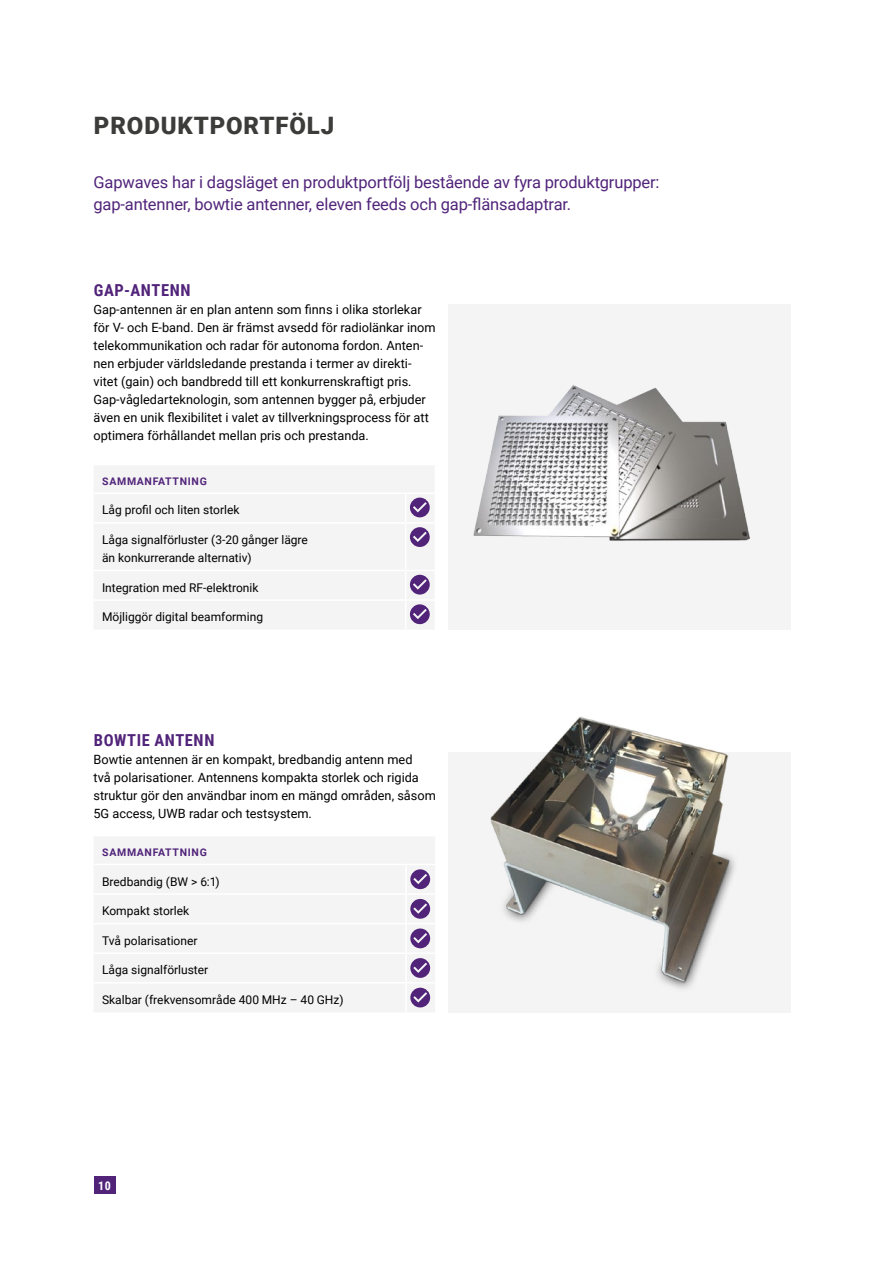
<style>
.page{position:relative;width:893px;height:1263px;background:#fff}
.page>*{position:absolute;margin:0;border:0;box-sizing:border-box;transform-origin:0 0}
.t1{font:900 24px "Roboto";letter-spacing:.035em;color:#3c3c3b}
.Ingress{font:16.5px/22.5px "Roboto";letter-spacing:-.01em;color:#51247a}
.t2{font:700 16.5px "Roboto Condensed";letter-spacing:.035em;color:#51247a}
.t3{font:12.75px/18px "Roboto";color:#000}
.T_Normal{font:12px/18px "Roboto";color:#000}
.t4{font:700 12px "Roboto Condensed";color:#fff}
.T_Rubrik{font:700 10.5px "Roboto";letter-spacing:.065em;color:#51247a}
</style>
<div class="page">
<div style="left:449px;top:304px;width:342px;height:325px;background:#f4f4f4"></div>
<div style="left:449px;top:752px;width:342px;height:260px;background:#f4f4f4"></div>
<img style="left:473px;top:385px;width:277px;height:156px">
<img style="left:448px;top:717px;width:287px;height:279px">
<div style="left:94px;top:466px;width:340px;height:163px;background:#f4f4f4"></div>
<hr style="left:94px;top:493px;width:312px;height:1px;background:#fff">
<hr style="left:94px;top:522px;width:312px;height:2px;background:#fff">
<hr style="left:94px;top:570px;width:312px;height:1px;background:#fff">
<hr style="left:406px;top:570px;width:30px;height:1px;background:#fff">
<hr style="left:94px;top:599px;width:312px;height:2px;background:#fff">
<hr style="left:405px;top:524px;width:1px;height:46px;background:#fff">
<svg style="left:405px;top:466px;width:29px;height:81px"></svg>
<svg style="left:405px;top:571px;width:29px;height:58px"></svg>
<div style="left:94px;top:837px;width:341px;height:175px;background:#f4f4f4"></div>
<hr style="left:94px;top:864px;width:312px;height:1px;background:#fff">
<hr style="left:406px;top:864px;width:31px;height:1px;background:#fff">
<hr style="left:405px;top:865px;width:2px;height:28px;background:#fff">
<hr style="left:94px;top:893px;width:312px;height:2px;background:#fff">
<hr style="left:406px;top:893px;width:31px;height:2px;background:#fff">
<hr style="left:405px;top:895px;width:2px;height:28px;background:#fff">
<hr style="left:94px;top:923px;width:312px;height:1px;background:#fff">
<hr style="left:406px;top:923px;width:31px;height:1px;background:#fff">
<hr style="left:405px;top:924px;width:2px;height:28px;background:#fff">
<hr style="left:94px;top:952px;width:312px;height:2px;background:#fff">
<hr style="left:406px;top:952px;width:31px;height:2px;background:#fff">
<hr style="left:405px;top:954px;width:2px;height:28px;background:#fff">
<hr style="left:94px;top:982px;width:312px;height:1px;background:#fff">
<hr style="left:406px;top:982px;width:31px;height:1px;background:#fff">
<hr style="left:405px;top:983px;width:2px;height:29px;background:#fff">
<svg style="left:410px;top:869px;width:20px;height:20px"></svg>
<svg style="left:410px;top:899px;width:20px;height:20px"></svg>
<svg style="left:410px;top:928px;width:20px;height:20px"></svg>
<svg style="left:410px;top:958px;width:20px;height:20px"></svg>
<svg style="left:410px;top:988px;width:20px;height:19px"></svg>
<div style="left:94px;top:1177px;width:21px;height:17px;background:#51247a"></div>
<h1 class="t1" style="left:94px;top:108px;width:242px">PRODUKTPORTFÖLJ</h1>
<p class="Ingress" style="left:94px;top:170px;width:567px">Gapwaves har i dagsläget en produktportfölj bestående av fyra produktgrupper: gap-antenner, bowtie antenner, eleven feeds och gap-flänsadaptrar.</p>
<h2 class="t2" style="left:94px;top:278px;width:98px">GAP-ANTENN</h2>
<p class="t3" style="left:94px;top:300px;width:344px">Gap-antennen är en plan antenn som finns i olika storlekar för V- och E-band. Den är främst avsedd för radiolänkar inom telekommunikation och radar för autonoma fordon. Anten&shy;nen erbjuder världsledande prestanda i termer av direkti&shy;vitet (gain) och bandbredd till ett konkurrenskraftigt pris.<br>Gap-vågledarteknologin, som antennen bygger på, erbjuder även en unik flexibilitet i valet av tillverkningsprocess för att optimera förhållandet mellan pris och prestanda.</p>
<p class="T_Rubrik" style="left:102px;top:474px;width:106px">SAMMANFATTNING</p>
<p class="T_Normal" style="left:102px;top:501px;width:139px">Låg profil och liten storlek</p>
<p class="T_Normal" style="left:102px;top:530px;width:207px">Låga signalförluster (3-20 gånger lägre än konkurrerande alternativ)</p>
<p class="T_Normal" style="left:102px;top:578px;width:158px">Integration med RF-elektronik</p>
<p class="T_Normal" style="left:102px;top:607px;width:163px">Möjliggör digital beamforming</p>
<h2 class="t2" style="left:94px;top:728px;width:122px">BOWTIE ANTENN</h2>
<p class="t3" style="left:94px;top:750px;width:344px">Bowtie antennen är en kompakt, bredbandig antenn med<br>två polarisationer. Antennens kompakta storlek och rigida struktur gör den användbar inom en mängd områden, såsom 5G access, UWB radar och testsystem.</p>
<p class="T_Rubrik" style="left:102px;top:845px;width:106px">SAMMANFATTNING</p>
<p class="T_Normal" style="left:102px;top:872px;width:119px">Bredbandig (BW &gt; 6:1)</p>
<p class="T_Normal" style="left:102px;top:901px;width:89px">Kompakt storlek</p>
<p class="T_Normal" style="left:102px;top:931px;width:97px">Två polarisationer</p>
<p class="T_Normal" style="left:102px;top:960px;width:108px">Låga signalförluster</p>
<p class="T_Normal" style="left:102px;top:990px;width:243px">Skalbar (frekvensområde 400 MHz – 40 GHz)</p>
<p class="t4" style="left:98px;top:1177px;width:14px">10</p>
</div>
